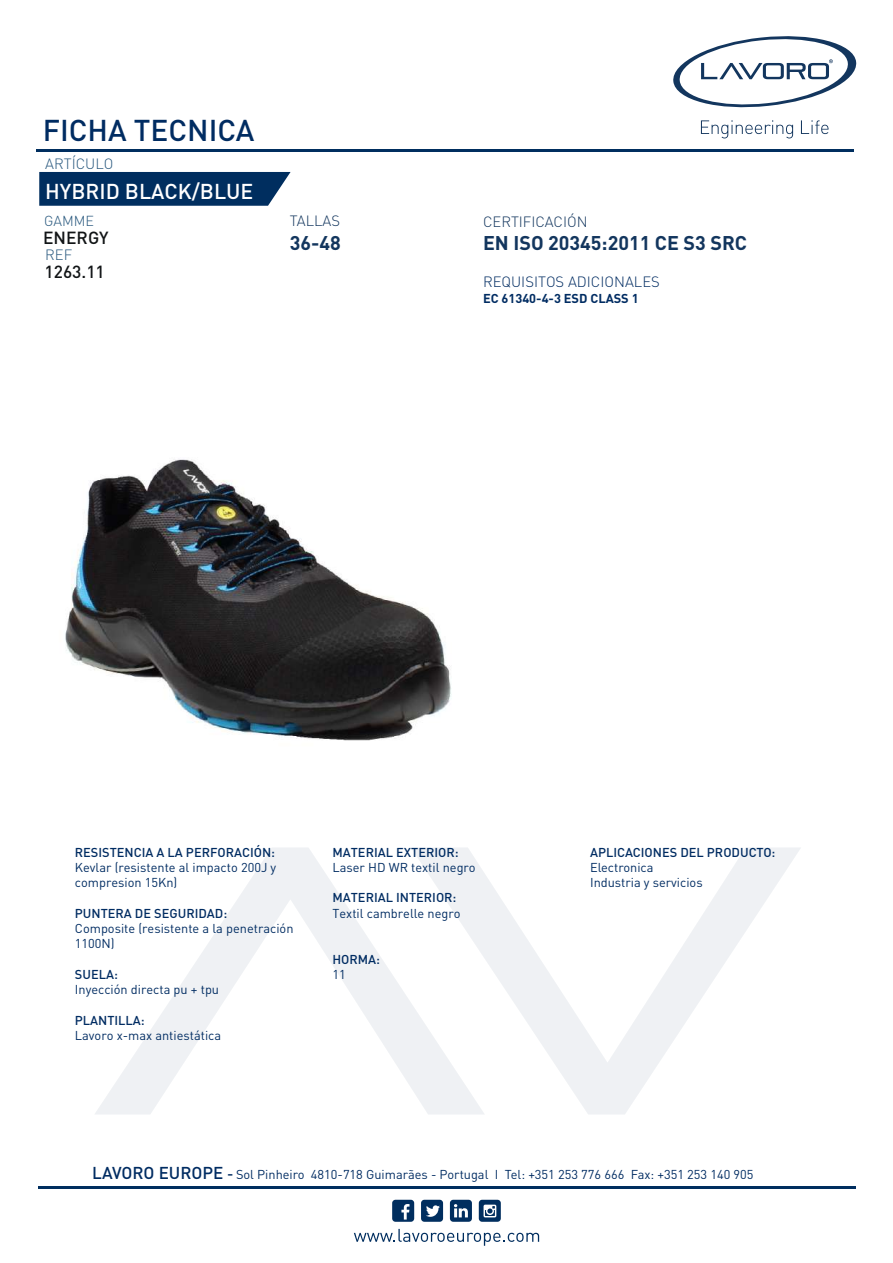
<style>
.page{position:relative;width:893px;height:1263px;background:#fff}
.page>*{position:absolute;margin:0;border:0;box-sizing:border-box;transform-origin:0 0}
.t1{font:500 29.7px "DIN Pro";color:#002c62}
.t2{font:500 21.3px "DIN Pro";color:#fff}
.t3{font:700 19.65px "DIN Pro";color:#13365e}
.t4{font:500 17.4px "DIN Pro";color:#111416}
.t5{font:300 14.7px "DIN Pro";color:#002c62}
.t6{font:300 14.7px "DIN Pro";color:#13365e}
.t7{font:300 14.7px "DIN Pro";color:#25557c}
.t8{font:300 14.4px "DIN Pro";color:#25557c}
.t9{font:12.75px/15.3px "DIN Pro";color:#002c62}
.t10{font:500 12.75px "DIN Pro";color:#002c62}
.t11{font:700 12.75px "DIN Pro";color:#002c62}
.s1{font-weight:500;font-size:16.95px}
.s2{font-weight:500;font-size:14.85px}
</style>
<div class="page">
<svg style="left:39px;top:172px;width:252px;height:34px;background:#0d3967"></svg>
<svg style="left:673px;top:36px;width:184px;height:72px"></svg>
<svg style="left:701px;top:120px;width:92px;height:18px"></svg>
<svg style="left:801px;top:120px;width:27px;height:14px"></svg>
<svg style="left:95px;top:848px;width:316px;height:266px"></svg>
<svg style="left:411px;top:848px;width:390px;height:266px"></svg>
<hr style="left:38px;top:1186px;width:817px;height:3px;background:#002e5f">
<hr style="left:36px;top:149px;width:817px;height:3px;background:#002e5f">
<svg style="left:354px;top:1229px;width:185px;height:17px"></svg>
<svg style="left:392px;top:1200px;width:22px;height:22px"></svg>
<svg style="left:421px;top:1200px;width:22px;height:22px"></svg>
<svg style="left:479px;top:1200px;width:22px;height:22px"></svg>
<svg style="left:450px;top:1200px;width:22px;height:22px"></svg>
<img style="left:65px;top:459px;width:387px;height:282px">
<h1 class="t1" style="left:43px;top:110px;width:213px">FICHA TECNICA</h1>
<p class="t7" style="left:45px;top:154px;width:70px">ARTÍCULO</p>
<h2 class="t2" style="left:45px;top:177px;width:210px">HYBRID BLACK/BLUE</h2>
<p class="t8" style="left:44px;top:211px;width:51px">GAMME</p>
<p class="t6" style="left:483px;top:212px;width:106px">CERTIFICACIÓN</p>
<h3 class="t3" style="left:483px;top:230px;width:266px">EN ISO 20345:2011 CE S3 SRC</h3>
<p class="t6" style="left:290px;top:211px;width:52px">TALLAS</p>
<h3 class="t3" style="left:290px;top:229px;width:53px">36-48</h3>
<h3 class="t4" style="left:43px;top:226px;width:67px">ENERGY</h3>
<p class="t7" style="left:45px;top:245px;width:29px">REF</p>
<h3 class="t4" style="left:45px;top:260px;width:62px">1263.11</h3>
<p class="t5" style="left:483px;top:272px;width:178px">REQUISITOS ADICIONALES</p>
<p class="t11" style="left:483px;top:289px;width:157px">EC 61340-4-3 ESD CLASS 1</p>
<p class="t10" style="left:75px;top:843px;width:202px">RESISTENCIA A LA PERFORACIÓN:</p>
<p class="t9" style="left:75px;top:859px;width:203px">Kevlar (resistente al impacto 200J y compresion 15Kn)</p>
<p class="t10" style="left:75px;top:904px;width:154px">PUNTERA DE SEGURIDAD:</p>
<p class="t9" style="left:75px;top:920px;width:220px">Composite (resistente a la penetración<br>1100N)</p>
<p class="t10" style="left:75px;top:966px;width:44px">SUELA:</p>
<p class="t9" style="left:75px;top:981px;width:146px">Inyección directa pu + tpu</p>
<p class="t10" style="left:75px;top:1012px;width:71px">PLANTILLA:</p>
<p class="t9" style="left:75px;top:1027px;width:148px">Lavoro x-max antiestática</p>
<p class="t10" style="left:332px;top:843px;width:128px">MATERIAL EXTERIOR:</p>
<p class="t9" style="left:332px;top:859px;width:145px">Laser HD WR textil negro</p>
<p class="t10" style="left:332px;top:889px;width:125px">MATERIAL INTERIOR:</p>
<p class="t9" style="left:332px;top:905px;width:130px">Textil cambrelle negro</p>
<p class="t10" style="left:332px;top:950px;width:49px">HORMA:</p>
<p class="t9" style="left:332px;top:966px;width:15px">11</p>
<p class="t10" style="left:590px;top:843px;width:187px">APLICACIONES DEL PRODUCTO:</p>
<p class="t9" style="left:590px;top:859px;width:114px">Electronica<br>Industria y servicios</p>
<p class="t9" style="left:92px;top:1166px;width:663px"><span class="s1">LAVORO EUROPE</span> <span class="s2">-</span> Sol Pinheiro 4810-718 Guimarães - Portugal I Tel: +351 253 776 666 Fax: +351 253 140 905</p>
</div>
